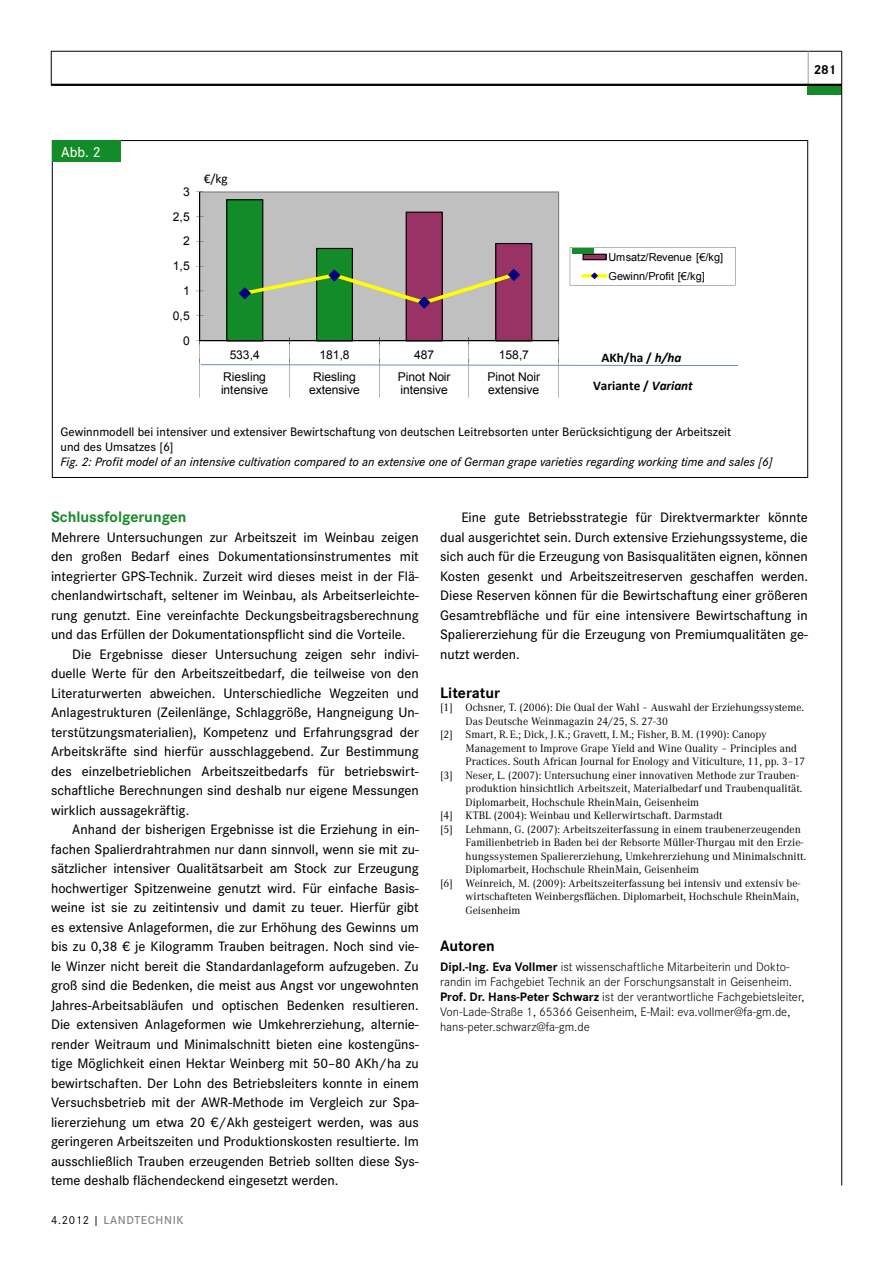
<style>
.page{position:relative;width:893px;height:1263px;background:#fff}
.page>*{position:absolute;margin:0;border:0;box-sizing:border-box;transform-origin:0 0}
.t1{font:700 15.75px "Corporate S";color:#148b29}
.t2{font:700 15.75px "Corporate S";color:#000}
.t3{font:500 15px "Corporate S";color:#fff}
.t4{font:500 14.25px/19.5px "Corporate S";color:#000;text-align:justify}
.t5{font:700 13.5px "Corporate S";color:#000}
.t6{font:700 13.2px "Calibri";color:#000}
.t7{font:13.2px "Calibri";color:#000}
.t8{font:300 12.75px/15px "Corporate S";color:#000}
.t9{font:500 12.75px/15px "Corporate S";color:#000}
.t10{font:italic 500 12.75px "Corporate S";color:#000}
.t11{font:12.15px/13.8px "Arial";letter-spacing:-.01em;color:#000}
.t12{font:600 12px "Corporate S";letter-spacing:.05em;color:#87888a}
.t13{font:11.25px "Corporate A";color:#000}
.t14{font:10.95px/18.8px "Arial";color:#000}
.s1{font-style:italic}
.s2{font-weight:400;color:#000}
.s3{font-weight:700}
</style>
<div class="page">
<hr style="left:51px;top:51px;width:1px;height:34px;background:#000">
<hr style="left:51px;top:51px;width:791px;height:1px;background:#000">
<hr style="left:808px;top:51px;width:1px;height:34px;background:#9c9e9f">
<div style="left:808px;top:85px;width:34px;height:10px;background:#148b29"></div>
<hr style="left:841px;top:51px;width:1px;height:1134px;background:#000">
<hr style="left:51px;top:84px;width:791px;height:2px;background:#000">
<div style="left:53px;top:141px;width:68px;height:21px;background:#148b29"></div>
<svg style="left:196px;top:191px;width:364px;height:207px"></svg>
<svg style="left:196px;top:199px;width:541px;height:167px"></svg>
<div style="left:572px;top:248px;width:22px;height:6px;background:#148b29"></div>
<p class="t3" style="left:61px;top:143px;width:41px">Abb. 2</p>
<p class="t11" style="left:183px;top:185px;width:8px">3</p>
<p class="t11" style="left:173px;top:209px;width:18px">2,5</p>
<p class="t11" style="left:183px;top:234px;width:8px">2</p>
<p class="t11" style="left:173px;top:259px;width:18px">1,5</p>
<p class="t11" style="left:183px;top:284px;width:8px">1</p>
<p class="t11" style="left:173px;top:309px;width:18px">0,5</p>
<p class="t11" style="left:183px;top:334px;width:8px">0</p>
<p class="t7" style="left:204px;top:171px;width:26px">€/kg</p>
<p class="t11" style="left:230px;top:348px;width:32px">533,4</p>
<p class="t11" style="left:320px;top:348px;width:32px">181,8</p>
<p class="t11" style="left:414px;top:348px;width:21px">487</p>
<p class="t11" style="left:499px;top:348px;width:32px">158,7</p>
<p class="t11" style="left:221px;top:370px;width:49px">Riesling intensive</p>
<p class="t11" style="left:309px;top:370px;width:52px;text-align:center">Riesling extensive</p>
<p class="t11" style="left:398px;top:370px;width:54px">Pinot Noir intensive</p>
<p class="t11" style="left:487px;top:370px;width:54px">Pinot Noir extensive</p>
<p class="t14" style="left:608px;top:248px;width:116px">Umsatz/Revenue [€/kg]<br>Gewinn/Profit [€/kg]</p>
<p class="t6" style="left:601px;top:349px;width:81px">AKh/ha / <span class="s1">h/ha</span></p>
<p class="t6" style="left:593px;top:378px;width:101px">Variante / <span class="s1">Variant</span></p>
<p class="t9" style="left:61px;top:424px;width:672px">Gewinnmodell bei intensiver und extensiver Bewirtschaftung von deutschen Leitrebsorten unter Berücksichtigung der Arbeitszeit und des Umsatzes [6]</p>
<p class="t10" style="left:61px;top:454px;width:713px">Fig. 2: Profit model of an intensive cultivation compared to an extensive one of German grape varieties regarding working time and sales [6]</p>
<p class="t5" style="left:814px;top:61px;width:24px">281</p>
<p class="t1" style="left:51px;top:508px;width:137px">Schlussfolgerungen</p>
<p class="t4" style="left:51px;top:527px;width:369px">Mehrere Untersuchungen zur Arbeitszeit im Weinbau zeigen</p>
<p class="t4" style="left:51px;top:547px;width:369px">den großen Bedarf eines Dokumentationsinstrumentes mit</p>
<p class="t4" style="left:51px;top:566px;width:369px">integrierter GPS-Technik. Zurzeit wird dieses meist in der Flä-</p>
<p class="t4" style="left:51px;top:586px;width:369px">chenlandwirtschaft, seltener im Weinbau, als Arbeitserleichte-</p>
<p class="t4" style="left:51px;top:605px;width:369px">rung genutzt. Eine vereinfachte Deckungsbeitragsberechnung</p>
<p class="t4" style="left:51px;top:625px;width:356px">und das Erfüllen der Dokumentationspflicht sind die Vorteile.</p>
<p class="t4" style="left:72px;top:644px;width:348px">Die Ergebnisse dieser Untersuchung zeigen sehr indivi-</p>
<p class="t4" style="left:51px;top:664px;width:369px">duelle Werte für den Arbeitszeitbedarf, die teilweise von den</p>
<p class="t4" style="left:51px;top:683px;width:369px">Literaturwerten abweichen. Unterschiedliche Wegzeiten und</p>
<p class="t4" style="left:51px;top:703px;width:369px">Anlagestrukturen (Zeilenlänge, Schlaggröße, Hangneigung Un-</p>
<p class="t4" style="left:51px;top:722px;width:369px">terstützungsmaterialien), Kompetenz und Erfahrungsgrad der</p>
<p class="t4" style="left:51px;top:742px;width:369px">Arbeitskräfte sind hierfür ausschlaggebend. Zur Bestimmung</p>
<p class="t4" style="left:51px;top:761px;width:369px">des einzelbetrieblichen Arbeitszeitbedarfs für betriebswirt-</p>
<p class="t4" style="left:51px;top:781px;width:369px">schaftliche Berechnungen sind deshalb nur eigene Messungen</p>
<p class="t4" style="left:51px;top:800px;width:140px">wirklich aussagekräftig.</p>
<p class="t4" style="left:72px;top:820px;width:348px">Anhand der bisherigen Ergebnisse ist die Erziehung in ein-</p>
<p class="t4" style="left:51px;top:839px;width:369px">fachen Spalierdrahtrahmen nur dann sinnvoll, wenn sie mit zu-</p>
<p class="t4" style="left:51px;top:859px;width:369px">sätzlicher intensiver Qualitätsarbeit am Stock zur Erzeugung</p>
<p class="t4" style="left:51px;top:878px;width:369px">hochwertiger Spitzenweine genutzt wird. Für einfache Basis-</p>
<p class="t4" style="left:51px;top:898px;width:369px">weine ist sie zu zeitintensiv und damit zu teuer. Hierfür gibt</p>
<p class="t4" style="left:51px;top:917px;width:369px">es extensive Anlageformen, die zur Erhöhung des Gewinns um</p>
<p class="t4" style="left:51px;top:937px;width:369px">bis zu 0,38 € je Kilogramm Trauben beitragen. Noch sind vie-</p>
<p class="t4" style="left:51px;top:956px;width:369px">le Winzer nicht bereit die Standardanlageform aufzugeben. Zu</p>
<p class="t4" style="left:51px;top:976px;width:369px">groß sind die Bedenken, die meist aus Angst vor ungewohnten</p>
<p class="t4" style="left:51px;top:995px;width:369px">Jahres-Arbeitsabläufen und optischen Bedenken resultieren.</p>
<p class="t4" style="left:51px;top:1015px;width:369px">Die extensiven Anlageformen wie Umkehrerziehung, alternie-</p>
<p class="t4" style="left:51px;top:1034px;width:369px">render Weitraum und Minimalschnitt bieten eine kostengüns-</p>
<p class="t4" style="left:51px;top:1054px;width:369px">tige Möglichkeit einen Hektar Weinberg mit 50–80 AKh/ha zu</p>
<p class="t4" style="left:51px;top:1073px;width:369px">bewirtschaften. Der Lohn des Betriebsleiters konnte in einem</p>
<p class="t4" style="left:51px;top:1093px;width:369px">Versuchsbetrieb mit der AWR-Methode im Vergleich zur Spa-</p>
<p class="t4" style="left:51px;top:1112px;width:369px">liererziehung um etwa 20 €/Akh gesteigert werden, was aus</p>
<p class="t4" style="left:51px;top:1132px;width:369px">geringeren Arbeitszeiten und Produktionskosten resultierte. Im</p>
<p class="t4" style="left:51px;top:1151px;width:369px">ausschließlich Trauben erzeugenden Betrieb sollten diese Sys-</p>
<p class="t4" style="left:51px;top:1171px;width:289px">teme deshalb flächendeckend eingesetzt werden.</p>
<p class="t12" style="left:51px;top:1213px;width:134px"><span class="s2">4.2012 |</span> LANDTECHNIK</p>
<p class="t4" style="left:440px;top:508px;width:369px;text-indent:21px">Eine gute Betriebsstrategie für Direktvermarkter könnte dual ausgerichtet sein. Durch extensive Erziehungssysteme, die sich auch für die Erzeugung von Basisqualitäten eignen, können Kosten gesenkt und Arbeitszeitreserven geschaffen werden.<br>Diese Reserven können für die Bewirtschaftung einer größeren Gesamtrebfläche und für eine intensivere Bewirtschaftung in Spaliererziehung für die Erzeugung von Premiumqualitäten ge&shy;nutzt werden.</p>
<p class="t2" style="left:440px;top:684px;width:62px">Literatur</p>
<p class="t13" style="left:440px;top:701px;width:366px">[1] Ochsner, T. (2006): Die Qual der Wahl – Auswahl der Erziehungssysteme.</p>
<p class="t13" style="left:466px;top:715px;width:204px">Das Deutsche Weinmagazin 24/25, S. 27-30</p>
<p class="t13" style="left:440px;top:728px;width:328px">[2] Smart, R.E.; Dick, J.K.; Gravett, I.M.; Fisher, B.M. (1990): Canopy</p>
<p class="t13" style="left:466px;top:742px;width:333px">Management to Improve Grape Yield and Wine Quality – Principles and</p>
<p class="t13" style="left:466px;top:755px;width:341px">Practices. South African Journal for Enology and Viticulture, 11, pp. 3–17</p>
<p class="t13" style="left:440px;top:769px;width:360px">[3] Neser, L. (2007): Untersuchung einer innovativen Methode zur Trauben-</p>
<p class="t13" style="left:466px;top:782px;width:338px">produktion hinsichtlich Arbeitszeit, Materialbedarf und Traubenqualität.</p>
<p class="t13" style="left:466px;top:796px;width:235px">Diplomarbeit, Hochschule RheinMain, Geisenheim</p>
<p class="t13" style="left:440px;top:809px;width:284px">[4] KTBL (2004): Weinbau und Kellerwirtschaft. Darmstadt</p>
<p class="t13" style="left:440px;top:823px;width:362px">[5] Lehmann, G. (2007): Arbeitszeiterfassung in einem traubenerzeugenden</p>
<p class="t13" style="left:466px;top:836px;width:339px">Familienbetrieb in Baden bei der Rebsorte Müller-Thurgau mit den Erzie-</p>
<p class="t13" style="left:466px;top:850px;width:342px">hungssystemen Spaliererziehung, Umkehrerziehung und Minimalschnitt.</p>
<p class="t13" style="left:466px;top:863px;width:235px">Diplomarbeit, Hochschule RheinMain, Geisenheim</p>
<p class="t13" style="left:440px;top:877px;width:362px">[6] Weinreich, M. (2009): Arbeitszeiterfassung bei intensiv und extensiv be-</p>
<p class="t13" style="left:466px;top:890px;width:335px">wirtschafteten Weinbergsflächen. Diplomarbeit, Hochschule RheinMain,</p>
<p class="t13" style="left:466px;top:904px;width:56px">Geisenheim</p>
<p class="t2" style="left:440px;top:937px;width:56px">Autoren</p>
<p class="t8" style="left:440px;top:959px;width:366px"><span class="s3">Dipl.-Ing. Eva Vollmer</span> ist wissenschaftliche Mitarbeiterin und Dokto&shy;randin im Fachgebiet Technik an der Forschungsanstalt in Geisenheim.<br><span class="s3">Prof. Dr. Hans-Peter Schwarz</span> ist der verantwortliche Fachgebietsleiter, Von-Lade-Straße 1, 65366 Geisenheim, E-Mail: eva.vollmer@fa-gm.de, hans-peter.schwarz@fa-gm.de</p>
</div>
